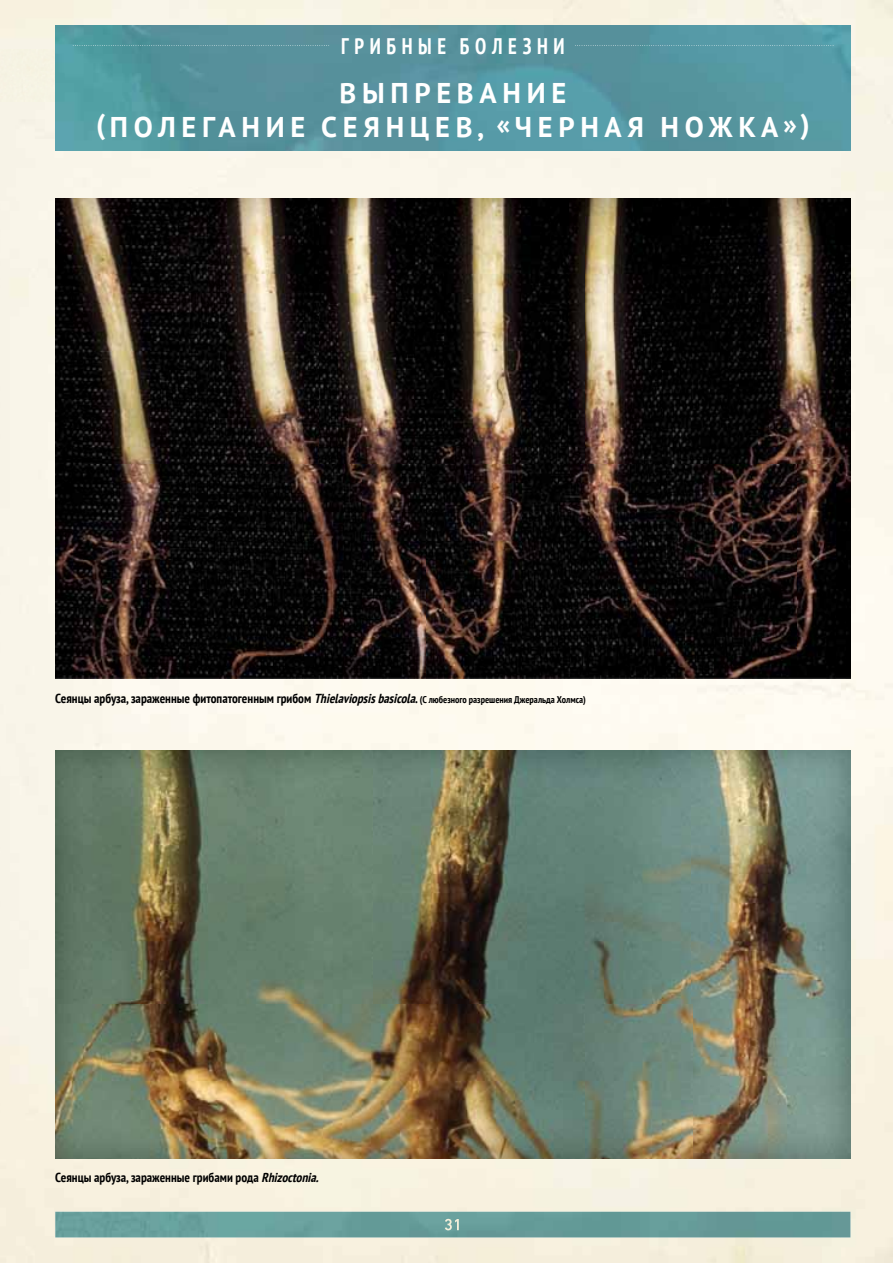
<style>
.page{position:relative;width:893px;height:1263px;background:#fff}
.page>*{position:absolute;margin:0;border:0;box-sizing:border-box;transform-origin:0 0}
.t1{font:700 28.5px/34.2px "PT Sans";letter-spacing:.2em;color:#fff;text-align:center}
.t2{font:700 condensed 22.5px "PT Sans";letter-spacing:.28em;color:#fff;scale:.9 1}
.t3{font:700 condensed 13.05px "PT Sans";color:#000}
.s1{font-style:italic}
.s2{font-size:9.75px}
</style>
<div class="page">
<img style="left:841px;top:0;width:52px;height:1263px">
<div style="left:0;top:0;width:841px;height:50px;background:#f8f3e1"></div>
<div style="left:0;top:101px;width:841px;height:100px;background:#f9f5e9"></div>
<div style="left:0;top:657px;width:841px;height:100px;background:#fefaee"></div>
<div style="left:0;top:1112px;width:841px;height:151px;background:#f7f1df"></div>
<img style="left:55px;top:1212px;width:795px;height:25px">
<img style="left:445px;top:1219px;width:14px;height:11px">
<img style="left:55px;top:750px;width:795px;height:408px">
<img style="left:55px;top:198px;width:795px;height:480px">
<img style="left:55px;top:26px;width:795px;height:124px">
<svg style="left:73px;top:45px;width:256px;height:1px"></svg>
<svg style="left:575px;top:45px;width:258px;height:1px"></svg>
<p class="t2" style="left:341px;top:31px;width:250px">ГРИБНЫЕ БОЛЕЗНИ</p>
<p class="t1" style="left:96px;top:75px;width:715px">ВЫПРЕВАНИЕ<br>(ПОЛЕГАНИЕ СЕЯНЦЕВ, «ЧЕРНАЯ НОЖКА»)</p>
<p class="t3" style="left:55px;top:689px;width:532px">Сеянцы арбуза, зараженные фитопатогенным грибом <span class="s1">Thielaviopsisbasicola</span>. <span class="s2">(С любезного разрешения Джеральда Холмса)</span></p>
<p class="t3" style="left:55px;top:1169px;width:268px">Сеянцы арбуза, зараженные грибами рода <span class="s1">Rhizoctonia.</span></p>
</div>
